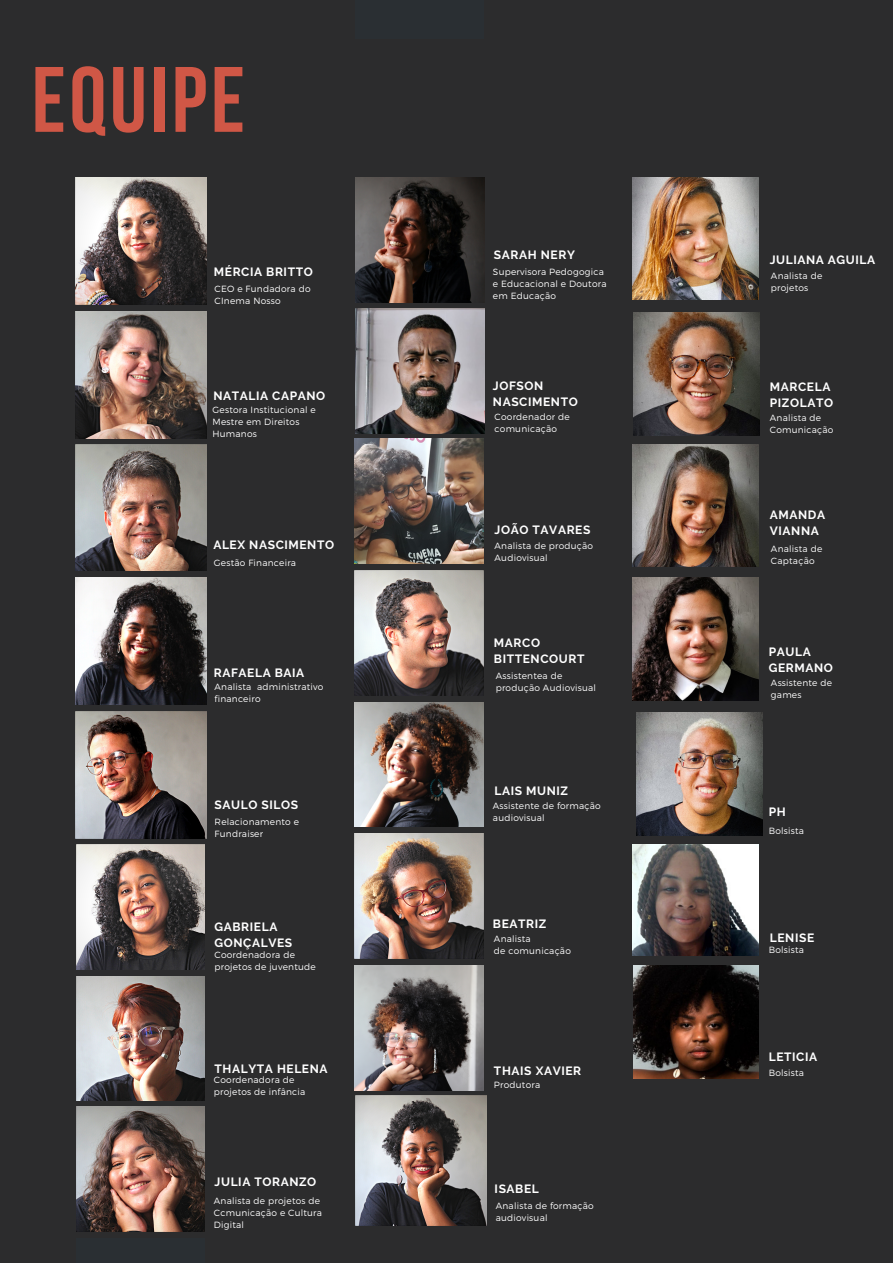
<style>
.page{position:relative;width:893px;height:1264px;background:#fff}
.page>*{position:absolute;margin:0;border:0;box-sizing:border-box;transform-origin:0 0}
.t1{font:700 92.55px "Bebas Neue";letter-spacing:.04em;color:#d05746}
.t2{font:700 12px/16px "Raleway";letter-spacing:.05em;color:#fff}
.t3{font:300 9px/12px "Montserrat";letter-spacing:.025em;color:#fff}
</style>
<div class="page">
<div style="left:0;top:0;width:892px;height:1262px;background:#2c2c2d"></div>
<img style="left:632px;top:177px;width:126px;height:123px">
<img style="left:76px;top:177px;width:130px;height:127px">
<img style="left:76px;top:311px;width:130px;height:127px">
<img style="left:76px;top:445px;width:130px;height:126px">
<img style="left:76px;top:577px;width:130px;height:127px">
<img style="left:76px;top:711px;width:130px;height:127px">
<div style="left:356px;top:0;width:128px;height:39px;background:#2a2f33"></div>
<img style="left:356px;top:177px;width:128px;height:125px">
<img style="left:356px;top:309px;width:128px;height:125px">
<img style="left:355px;top:570px;width:128px;height:125px">
<img style="left:355px;top:702px;width:128px;height:124px">
<img style="left:355px;top:833px;width:128px;height:125px">
<img style="left:355px;top:439px;width:128px;height:124px">
<img style="left:355px;top:965px;width:128px;height:125px">
<img style="left:356px;top:1095px;width:130px;height:130px">
<img style="left:77px;top:844px;width:128px;height:125px">
<img style="left:77px;top:976px;width:128px;height:124px">
<img style="left:77px;top:1106px;width:128px;height:125px">
<div style="left:77px;top:1238px;width:128px;height:24px;background:#2a2f33"></div>
<img style="left:633px;top:312px;width:126px;height:123px">
<img style="left:632px;top:444px;width:126px;height:123px">
<img style="left:632px;top:577px;width:126px;height:123px">
<img style="left:632px;top:844px;width:126px;height:111px">
<img style="left:636px;top:713px;width:126px;height:122px">
<img style="left:633px;top:965px;width:125px;height:113px">
<p class="t1" style="left:32px;top:62px;width:215px">EQUIPE</p>
<p class="t2" style="left:214px;top:264px;width:100px">MÉRCIA BRITTO</p>
<p class="t3" style="left:214px;top:282px;width:97px">CEO e Fundadora do<br>CInema Nosso</p>
<p class="t2" style="left:213px;top:387px;width:113px">NATALIA CAPANO</p>
<p class="t3" style="left:212px;top:403px;width:105px">Gestora Institucional e<br>Mestre em Direitos<br>Humanos</p>
<p class="t2" style="left:213px;top:536px;width:122px">ALEX NASCIMENTO</p>
<p class="t3" style="left:214px;top:556px;width:84px">Gestão Financeira</p>
<p class="t2" style="left:214px;top:664px;width:92px">RAFAELA BAIA</p>
<p class="t3" style="left:214px;top:680px;width:110px">Analista administrativo financeiro</p>
<p class="t2" style="left:214px;top:796px;width:85px">SAULO SILOS</p>
<p class="t3" style="left:214px;top:814px;width:86px">Relacionamento e<br>Fundraiser</p>
<p class="t2" style="left:214px;top:918px;width:79px">GABRIELA<br>GONÇALVES</p>
<p class="t3" style="left:214px;top:948px;width:103px">Coordenadora de projetos de juventude</p>
<p class="t2" style="left:214px;top:1060px;width:115px">THALYTA HELENA</p>
<p class="t3" style="left:214px;top:1073px;width:93px">Coordenadora de projetos de infância</p>
<p class="t2" style="left:214px;top:1174px;width:103px">JULIA TORANZO</p>
<p class="t3" style="left:214px;top:1194px;width:110px">Analista de projetos de<br>Ccmunicação e Cultura<br>Digital</p>
<p class="t2" style="left:494px;top:247px;width:82px">SARAH NERY</p>
<p class="t3" style="left:493px;top:265px;width:115px">Supervisora Pedogogica e Educacional e Doutora em Educação</p>
<p class="t2" style="left:493px;top:377px;width:86px">JOFSON<br>NASCIMENTO</p>
<p class="t3" style="left:494px;top:410px;width:77px">Coordenador de comunicação</p>
<p class="t2" style="left:494px;top:522px;width:97px">JOÃO TAVARES</p>
<p class="t3" style="left:494px;top:539px;width:100px">Analista de produção<br>Audiovisual</p>
<p class="t2" style="left:494px;top:635px;width:92px">MARCO<br>BITTENCOURT</p>
<p class="t3" style="left:495px;top:669px;width:102px">Assistentea de produção Audiovisual</p>
<p class="t2" style="left:494px;top:783px;width:75px">LAIS MUNIZ</p>
<p class="t3" style="left:493px;top:799px;width:109px">Assistente de formação audiovisual</p>
<p class="t2" style="left:493px;top:915px;width:55px">BEATRIZ</p>
<p class="t3" style="left:494px;top:932px;width:38px">Analista</p>
<p class="t3" style="left:494px;top:944px;width:78px">de comunicação</p>
<p class="t2" style="left:494px;top:1062px;width:89px">THAIS XAVIER</p>
<p class="t3" style="left:494px;top:1077px;width:48px">Produtora</p>
<p class="t2" style="left:494px;top:1180px;width:46px">ISABEL</p>
<p class="t3" style="left:495px;top:1199px;width:99px">Analista de formação audiovisual</p>
<p class="t2" style="left:769px;top:251px;width:107px">JULIANA AGUILA</p>
<p class="t3" style="left:771px;top:269px;width:53px">Analista de projetos</p>
<p class="t2" style="left:769px;top:378px;width:65px">MARCELA<br>PIZOLATO</p>
<p class="t3" style="left:769px;top:411px;width:65px">Analista de<br>Comunicação</p>
<p class="t2" style="left:769px;top:506px;width:57px">AMANDA<br>VIANNA</p>
<p class="t3" style="left:771px;top:543px;width:53px">Analista de<br>Captação</p>
<p class="t2" style="left:768px;top:643px;width:66px">PAULA<br>GERMANO</p>
<p class="t3" style="left:771px;top:676px;width:63px">Assistente de games</p>
<p class="t2" style="left:768px;top:803px;width:19px">PH</p>
<p class="t3" style="left:768px;top:824px;width:37px">Bolsista</p>
<p class="t2" style="left:769px;top:929px;width:46px">LENISE</p>
<p class="t3" style="left:768px;top:943px;width:37px">Bolsista</p>
<p class="t2" style="left:768px;top:1049px;width:50px">LETICIA</p>
<p class="t3" style="left:768px;top:1066px;width:37px">Bolsista</p>
</div>
